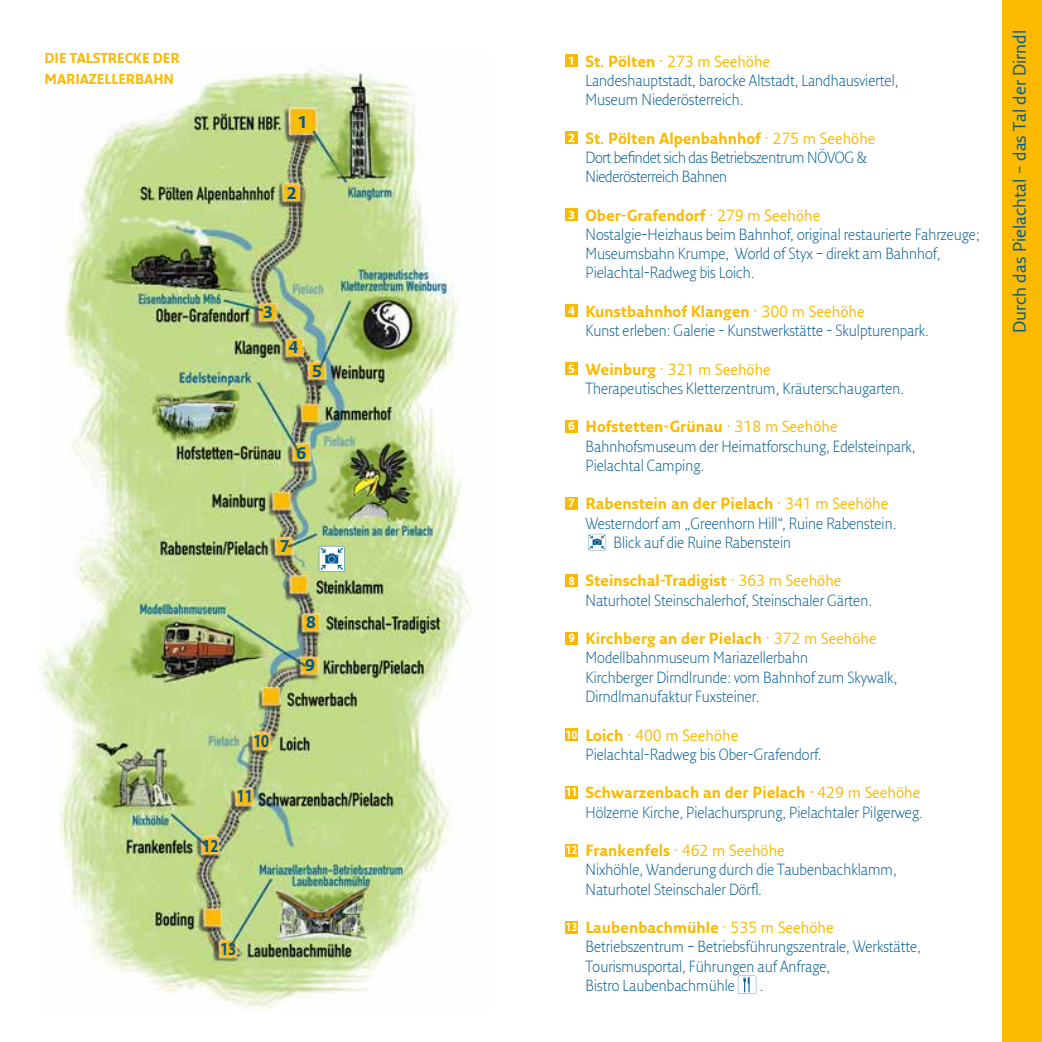
<style>
.page{position:relative;width:1042px;height:1042px;background:#fff}
.page>*{position:absolute;margin:0;border:0;box-sizing:border-box;transform-origin:0 0}
.t1{font:17.5px "Fresco Sans Pro";color:#005b94}
.t2{font:700 16.45px "Fresco Sans Pro";color:#005b94}
.t3{font:700 16.45px "Fresco Sans Pro";color:#005b94;scale:.81 1}
.t4{font:300 15.75px/19.2px "Fresco Sans Pro";color:#005b94;scale:.95 1}
.t5{font:300 15.75px/19.2px "Fresco Sans Pro";letter-spacing:-.02em;color:#005b94;scale:.95 1}
.t6{font:700 15.75px "Fresco Sans Pro";color:#fbba00;scale:.95 1}
.t7{font:700 14px/21px "Fresco Sans Pro";color:#fbba00;scale:.95 1}
.s1{font-weight:700;font-size:11.38px;color:#fff}
.s2{font-weight:700;color:#fbba00}
.s3{font-weight:400;color:#fbba00}
.s4{font-size:11.38px;color:#fff}
.s5{font-weight:400}
</style>
<div class="page">
<img style="left:40px;top:69px;width:433px;height:943px">
<svg style="left:319px;top:546px;width:26px;height:26px"></svg>
<div style="left:566px;top:55px;width:12px;height:12px;background:#fbba00"></div>
<div style="left:566px;top:132px;width:12px;height:12px;background:#fbba00"></div>
<div style="left:566px;top:209px;width:12px;height:12px;background:#fbba00"></div>
<div style="left:566px;top:305px;width:12px;height:12px;background:#fbba00"></div>
<div style="left:566px;top:363px;width:12px;height:12px;background:#fbba00"></div>
<div style="left:566px;top:420px;width:12px;height:12px;background:#fbba00"></div>
<div style="left:566px;top:497px;width:12px;height:12px;background:#fbba00"></div>
<svg style="left:588px;top:534px;width:18px;height:16px"></svg>
<div style="left:566px;top:574px;width:12px;height:12px;background:#fbba00"></div>
<div style="left:566px;top:632px;width:12px;height:12px;background:#fbba00"></div>
<div style="left:566px;top:728px;width:12px;height:12px;background:#fbba00"></div>
<div style="left:566px;top:786px;width:12px;height:12px;background:#fbba00"></div>
<div style="left:566px;top:844px;width:12px;height:12px;background:#fbba00"></div>
<div style="left:566px;top:921px;width:12px;height:12px;background:#fbba00"></div>
<svg style="left:738px;top:975px;width:18px;height:19px"></svg>
<div style="left:1002px;top:0;width:40px;height:1042px;background:#fbba00"></div>
<p class="t7" style="left:45px;top:47px;width:144px">DIE TALSTRECKE DER<br>MARIAZELLERBAHN</p>
<p class="t2" style="left:298px;top:112px;width:11px">1</p>
<p class="t2" style="left:287px;top:183px;width:11px">2</p>
<p class="t2" style="left:263px;top:302px;width:11px">3</p>
<p class="t2" style="left:288px;top:337px;width:11px">4</p>
<p class="t2" style="left:312px;top:361px;width:11px">5</p>
<p class="t2" style="left:296px;top:443px;width:11px">6</p>
<p class="t2" style="left:280px;top:536px;width:11px">7</p>
<p class="t3" style="left:202px;top:835px;width:21px">12</p>
<p class="t3" style="left:253px;top:731px;width:21px">10</p>
<p class="t3" style="left:237px;top:786px;width:21px">11</p>
<p class="t2" style="left:306px;top:612px;width:11px">8</p>
<p class="t2" style="left:305px;top:655px;width:11px">9</p>
<p class="t3" style="left:220px;top:939px;width:21px">13</p>
<p class="t4" style="left:585px;top:51px;width:331px;text-indent:-17px"><span class="s1">1</span> <span class="s2">St. Pölten</span> <span class="s3">∙ 273 m Seehöhe<br></span>Landeshauptstadt, barocke Altstadt, Landhausviertel,<br>Museum Niederösterreich.</p>
<p class="t5" style="left:585px;top:128px;width:307px;text-indent:-17px"><span class="s1">2</span> <span class="s2">St. Pölten Alpenbahnhof</span> <span class="s3">∙ 275 m Seehöhe<br></span>Dort befindet sich das Betriebszentrum NÖVOG &amp;<br>Niederösterreich Bahnen</p>
<p class="t4" style="left:585px;top:205px;width:416px;text-indent:-17px"><span class="s1">3</span> <span class="s2">Ober-Grafendorf</span> <span class="s3">∙ 279 m Seehöhe<br></span>Nostalgie-Heizhaus beim Bahnhof, original restaurierte Fahrzeuge; Museumsbahn Krumpe, World of Styx – direkt am Bahnhof, Pielachtal-Radweg bis Loich.</p>
<p class="t4" style="left:585px;top:301px;width:363px;text-indent:-17px"><span class="s1">4</span> <span class="s2">Kunstbahnhof Klangen</span> <span class="s3">∙ 300 m Seehöhe<br></span>Kunst erleben: Galerie - Kunstwerkstätte - Skulpturenpark.</p>
<p class="t4" style="left:585px;top:359px;width:337px;text-indent:-17px"><span class="s1">5</span> <span class="s2">Weinburg</span> <span class="s3">∙ 321 m Seehöhe<br></span>Therapeutisches Kletterzentrum, Kräuterschaugarten.</p>
<p class="t4" style="left:585px;top:417px;width:349px;text-indent:-17px"><span class="s1">6</span> <span class="s2">Hofstetten-Grünau</span> <span class="s3">∙ 318 m Seehöhe<br></span>Bahnhofsmuseum der Heimatforschung, Edelsteinpark,<br>Pielachtal Camping.</p>
<p class="t6" style="left:568px;top:494px;width:338px"><span class="s4">7</span> Rabenstein an der Pielach <span class="s5">∙ 341 m Seehöhe</span></p>
<p class="t4" style="left:585px;top:513px;width:329px">Westerndorf am „Greenhorn Hill“, Ruine Rabenstein.</p>
<p class="t4" style="left:613px;top:532px;width:188px">Blick auf die Ruine Rabenstein</p>
<p class="t4" style="left:585px;top:571px;width:303px;text-indent:-17px"><span class="s1">8</span> <span class="s2">Steinschal-Tradigist</span> <span class="s3">∙ 363 m Seehöhe<br></span>Naturhotel Steinschalerhof, Steinschaler Gärten.</p>
<p class="t4" style="left:585px;top:628px;width:330px;text-indent:-17px"><span class="s1">9</span> <span class="s2">Kirchberg an der Pielach</span> <span class="s3">∙ 372 m Seehöhe </span>Modellbahnmuseum Mariazellerbahn<br>Kirchberger Dirndlrunde: vom Bahnhof zum Skywalk, Dirndlmanufaktur Fuxsteiner.</p>
<p class="t4" style="left:585px;top:725px;width:250px;text-indent:-20px"><span class="s1">10</span> <span class="s2">Loich</span> <span class="s3">∙ 400 m Seehöhe<br></span>Pielachtal-Radweg bis Ober-Grafendorf.</p>
<p class="t4" style="left:566px;top:782px;width:377px;text-align:right"><span class="s1">11</span> <span class="s2">Schwarzenbach an der Pielach ∙</span> <span class="s3">429 m Seehöhe<br></span>Hölzerne Kirche, Pielachursprung, Pielachtaler Pilgerweg.</p>
<p class="t4" style="left:585px;top:840px;width:329px;text-indent:-20px"><span class="s1">12</span> <span class="s2">Frankenfels</span> <span class="s3">∙ 462 m Seehöhe<br></span>Nixhöhle, Wanderung durch die Taubenbachklamm,<br>Naturhotel Steinschaler Dörfl.</p>
<p class="t4" style="left:585px;top:917px;width:355px;text-indent:-20px"><span class="s1">13</span> <span class="s2">Laubenbachmühle</span> <span class="s3">∙ 535 m Seehöhe </span>Betriebszentrum – Betriebsführungszentrale, Werkstätte, Tourismusportal, Führungen auf Anfrage,<br>Bistro Laubenbachmühle</p>
<p class="t4" style="left:759px;top:975px;width:5px">.</p>
<p class="t1" style="left:1009px;top:333px;width:305px;rotate:-90deg">Durch das Pielachtal – das Tal der Dirndl</p>
</div>
